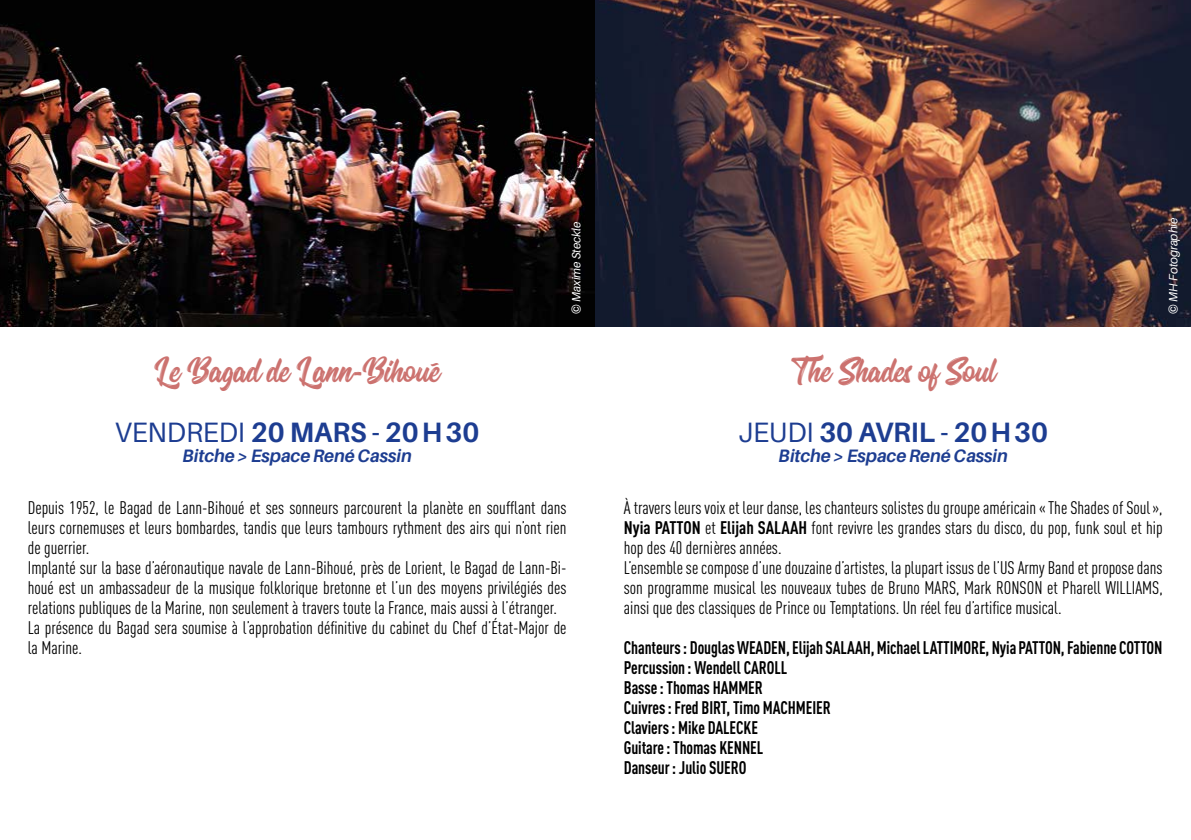
<style>
.page{position:relative;width:1191px;height:840px;background:#fff}
.page>*{position:absolute;margin:0;border:0;box-sizing:border-box;transform-origin:0 0}
.t1{font:44px "Oraqle Script";letter-spacing:-.005em;color:#cc726f}
.t2{font:700 28px "Aileron";letter-spacing:-.005em;color:#1d3d91}
.t3{font:18px/20px "DIN Cond";color:#000}
.t4{font:700 18px/20px "DIN Cond";letter-spacing:-.005em;color:#000;scale:.93 1}
.t5{font:italic 700 18px "Aileron";letter-spacing:-.005em;color:#1d3d91;scale:.96 1}
.t6{font:italic 12px "Aileron";letter-spacing:-.005em;color:#fff}
.s1{font-weight:400}
.s2{font-weight:700}
</style>
<div class="page">
<img style="left:0;top:0;width:595px;height:326px">
<img style="left:595px;top:0;width:596px;height:326px">
<p class="t6" style="left:570px;top:313px;width:93px;rotate:-90deg">© Maxime Steckle</p>
<p class="t6" style="left:1166px;top:313px;width:97px;rotate:-90deg">© MH Fotographie</p>
<h1 class="t1" style="left:154px;top:349px;width:287px">Le Bagad de Lann-Bihoué</h1>
<h1 class="t1" style="left:791px;top:349px;width:205px">The Shades of Soul</h1>
<h2 class="t2" style="left:115px;top:416px;width:366px"><span class="s1">VENDREDI</span> 20 MARS - 20H30</h2>
<p class="t5" style="left:183px;top:445px;width:240px">Bitche &gt; Espace René Cassin</p>
<h2 class="t2" style="left:738px;top:416px;width:311px"><span class="s1">JEUDI</span> 30 AVRIL - 20H30</h2>
<p class="t5" style="left:778px;top:445px;width:240px">Bitche &gt; Espace René Cassin</p>
<p class="t3" style="left:28px;top:497px;width:540px">Depuis 1952, le Bagad de Lann-Bihoué et ses sonneurs parcourent la planète en soufflant dans leurs cornemuses et leurs bombardes, tandis que leurs tambours rythment des airs qui n’ont rien de guerrier.<br>Implanté sur la base d’aéronautique navale de Lann-Bihoué, près de Lorient, le Bagad de Lann-Bi&shy;houé est un ambassadeur de la musique folklorique bretonne et l’un des moyens privilégiés des relations publiques de la Marine, non seulement à travers toute la France, mais aussi à l’étranger.<br>La présence du Bagad sera soumise à l’approbation définitive du cabinet du Chef d’État-Major de la Marine.</p>
<p class="t3" style="left:624px;top:497px;width:540px">À travers leurs voix et leur danse, les chanteurs solistes du groupe américain «The Shades of Soul», <span class="s2">Nyia PATTON</span> et <span class="s2">Elijah SALAAH</span> font revivre les grandes stars du disco, du pop, funk soul et hip hop des 40 dernières années.<br>L’ensemble se compose d’une douzaine d’artistes, la plupart issus de l’US Army Band et propose dans son programme musical les nouveaux tubes de Bruno MARS, Mark RONSON et Pharell WILLIAMS, ainsi que des classiques de Prince ou Temptations. Un réel feu d’artifice musical.</p>
<p class="t4" style="left:624px;top:636px;width:581px">Chanteurs: Douglas WEADEN, Elijah SALAAH, Michael LATTIMORE, Nyia PATTON, Fabienne COTTON Percussion : Wendell CAROLL<br>Basse: Thomas HAMMER<br>Cuivres: Fred BIRT, Timo MACHMEIER<br>Claviers: Mike DALECKE<br>Guitare: Thomas KENNEL<br>Danseur: Julio SUERO</p>
</div>
